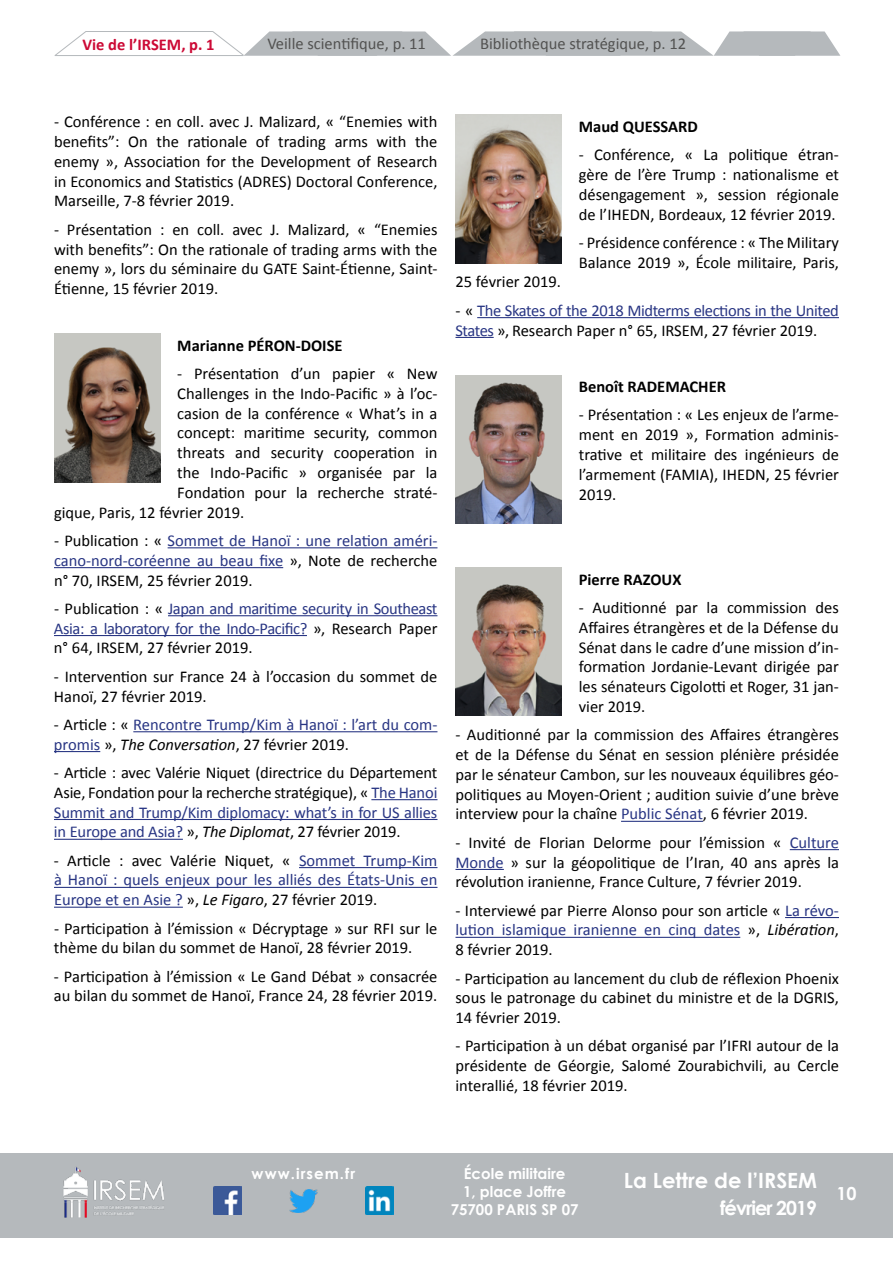
<style>
.page{position:relative;width:893px;height:1263px;background:#fff}
.page>*{position:absolute;margin:0;border:0;box-sizing:border-box;transform-origin:0 0}
.t1{font:700 21px "Century Gothic";color:#fff}
.t2{font:700 19.5px "Century Gothic";letter-spacing:-.05em;color:#fff}
.t3{font:700 18px "Century Gothic";color:#fff}
.t4{font:16.5px/19.8px "Calibri";color:#000;text-align:justify}
.t5{font:16.5px/19.8px "Calibri";color:#283583;text-align:justify}
.t6{font:16.5px/19.8px "Calibri";letter-spacing:-.025em;color:#283583}
.t7{font:700 16.5px "Calibri";color:#000}
.t8{font:16.5px "Calibri";color:#525251}
.t9{font:700 16.5px "Calibri";color:#cc0935}
.t10{font:700 15px/18px "Century Gothic";color:#fff;text-align:center}
.t11{font:700 15px "Century Gothic";letter-spacing:.07em;color:#fff}
.s1{color:#000}
.s2{font-style:italic;color:#000}
.s3{color:#283583}
.s4{font-style:italic}
</style>
<div class="page">
<svg style="left:278px;top:1237px;width:20px;height:1px"></svg>
<svg style="left:54px;top:31px;width:32px;height:25px"></svg>
<hr style="left:55px;top:55px;width:189px;height:1px;background:#b5b9bc">
<hr style="left:86px;top:31px;width:127px;height:1px;background:#b5b9bc">
<svg style="left:213px;top:31px;width:628px;height:25px"></svg>
<div style="left:0;top:1152px;width:893px;height:85px;background:#b5b9bc"></div>
<img style="left:63px;top:1167px;width:101px;height:51px">
<img style="left:213px;top:1187px;width:28px;height:28px">
<img style="left:289px;top:1189px;width:28px;height:23px">
<img style="left:365px;top:1187px;width:28px;height:28px">
<hr style="left:168px;top:547px;width:269px;height:1px;background:#283583">
<hr style="left:54px;top:567px;width:229px;height:1px;background:#283583">
<hr style="left:168px;top:615px;width:269px;height:1px;background:#283583">
<hr style="left:54px;top:635px;width:253px;height:1px;background:#283583">
<hr style="left:133px;top:731px;width:304px;height:1px;background:#283583">
<hr style="left:54px;top:751px;width:46px;height:1px;background:#283583">
<hr style="left:371px;top:799px;width:66px;height:1px;background:#283583">
<hr style="left:54px;top:819px;width:383px;height:1px;background:#283583">
<hr style="left:54px;top:839px;width:129px;height:1px;background:#283583">
<hr style="left:299px;top:867px;width:138px;height:1px;background:#283583">
<hr style="left:54px;top:887px;width:383px;height:1px;background:#283583">
<hr style="left:54px;top:907px;width:129px;height:1px;background:#283583">
<img style="left:54px;top:334px;width:106px;height:148px">
<hr style="left:477px;top:317px;width:362px;height:1px;background:#283583">
<hr style="left:455px;top:337px;width:39px;height:1px;background:#283583">
<hr style="left:621px;top:821px;width:82px;height:1px;background:#283583">
<hr style="left:790px;top:849px;width:49px;height:1px;background:#283583">
<hr style="left:455px;top:869px;width:49px;height:1px;background:#283583">
<hr style="left:785px;top:917px;width:54px;height:1px;background:#283583">
<hr style="left:455px;top:937px;width:285px;height:1px;background:#283583">
<img style="left:455px;top:115px;width:107px;height:148px">
<img style="left:455px;top:375px;width:107px;height:148px">
<img style="left:455px;top:568px;width:107px;height:148px">
<p class="t9" style="left:82px;top:34px;width:134px">Vie de l’IRSEM, p. 1</p>
<p class="t8" style="left:267px;top:33px;width:160px">Veille scientifique, p. 11</p>
<p class="t8" style="left:480px;top:33px;width:208px">Bibliothèque stratégique, p. 12</p>
<p class="t4" style="left:54px;top:112px;width:385px">- Conférence : en coll. avec J. Malizard, « “Enemies with benefits”: On the rationale of trading arms with the enemy », Association for the Development of Research in Economics and Statistics (ADRES) Doctoral Conference, Marseille, 7-8 février 2019.</p>
<p class="t4" style="left:54px;top:219px;width:385px">- Présentation : en coll. avec J. Malizard, « “Enemies with benefits”: On the rationale of trading arms with the enemy », lors du séminaire du GATE Saint-Étienne, Saint-Étienne, 15 février 2019.</p>
<p class="t7" style="left:177px;top:335px;width:167px">Marianne PÉRON-DOISE</p>
<p class="t4" style="left:177px;top:364px;width:262px">- Présentation d’un papier « New</p>
<p class="t4" style="left:177px;top:383px;width:262px">Challenges in the Indo-Pacific » à l’oc-</p>
<p class="t4" style="left:177px;top:403px;width:262px">casion de la conférence « What’s in a</p>
<p class="t4" style="left:177px;top:423px;width:262px">concept: maritime security, common</p>
<p class="t4" style="left:177px;top:443px;width:262px">threats and security cooperation in</p>
<p class="t4" style="left:177px;top:463px;width:262px">the Indo-Pacific » organisée par la</p>
<p class="t4" style="left:177px;top:482px;width:262px">Fondation pour la recherche straté-</p>
<p class="t4" style="left:54px;top:502px;width:192px">gique, Paris, 12 février 2019.</p>
<p class="t5" style="left:54px;top:531px;width:385px"><span class="s1">- Publication : «</span> Sommet de Hanoï : une relation améri&shy;cano-nord-coréenne au beau fixe <span class="s1">», Note de recherche n° 70, IRSEM, 25 février 2019.</span></p>
<p class="t5" style="left:54px;top:598px;width:385px"><span class="s1">- Publication : «</span> Japan and maritime security in Southeast Asia: a laboratory for the Indo-Pacific? <span class="s1">», Research Paper n° 64, IRSEM, 27 février 2019.</span></p>
<p class="t4" style="left:54px;top:666px;width:385px">- Intervention sur France 24 à l’occasion du sommet de<br>Hanoï, 27 février 2019.</p>
<p class="t5" style="left:54px;top:714px;width:385px"><span class="s1">- Article : «</span> Rencontre Trump/Kim à Hanoï : l’art du com&shy;promis <span class="s1">»,</span> <span class="s2">The Conversation</span><span class="s1">, 27 février 2019.</span></p>
<p class="t4" style="left:54px;top:763px;width:385px">- Article : avec Valérie Niquet (directrice du Département Asie, Fondation pour la recherche stratégique), « <span class="s3">The Hanoi Summit and Trump/Kim diplomacy: what’s in for US allies in Europe and Asia?</span> », <span class="s4">The Diplomat</span>, 27 février 2019.</p>
<p class="t5" style="left:54px;top:850px;width:385px"><span class="s1">- Article : avec Valérie Niquet, «</span> Sommet Trump-Kim à Hanoï : quels enjeux pour les alliés des États-Unis en Europe et en Asie ? <span class="s1">»,</span> <span class="s2">Le Figaro</span><span class="s1">, 27 février 2019.</span></p>
<p class="t4" style="left:54px;top:918px;width:385px">- Participation à l’émission « Décryptage » sur RFI sur le thème du bilan du sommet de Hanoï, 28 février 2019.</p>
<p class="t4" style="left:54px;top:966px;width:385px">- Participation à l’émission « Le Gand Débat » consacrée au bilan du sommet de Hanoï, France 24, 28 février 2019.</p>
<p class="t7" style="left:579px;top:116px;width:121px">Maud QUESSARD</p>
<p class="t4" style="left:579px;top:145px;width:262px">- Conférence, « La politique étran&shy;gère de l’ère Trump : nationalisme et désengagement », session régionale de l’IHEDN, Bordeaux, 12 février 2019.</p>
<p class="t4" style="left:579px;top:232px;width:262px">- Présidence conférence : « The Military<br>Balance 2019 », École militaire, Paris,</p>
<p class="t4" style="left:455px;top:272px;width:107px">25 février 2019.</p>
<p class="t6" style="left:455px;top:300px;width:385px"><span class="s1">- «</span> The Skates of the 2018 Midterms elections in the United<br>States <span class="s1">», Research Paper n° 65, IRSEM, 27 février 2019.</span></p>
<p class="t7" style="left:579px;top:376px;width:149px">Benoît RADEMACHER</p>
<p class="t4" style="left:579px;top:405px;width:262px">- Présentation : « Les enjeux de l’arme&shy;ment en 2019 », Formation adminis&shy;trative et militaire des ingénieurs de l’armement (FAMIA), IHEDN, 25 février 2019.</p>
<p class="t7" style="left:579px;top:569px;width:104px">Pierre RAZOUX</p>
<p class="t4" style="left:579px;top:598px;width:262px">- Auditionné par la commission des Affaires étrangères et de la Défense du Sénat dans le cadre d’une mission d’in&shy;formation Jordanie-Levant dirigée par les sénateurs Cigolotti et Roger, 31 jan&shy;vier 2019.</p>
<p class="t4" style="left:455px;top:725px;width:385px">- Auditionné par la commission des Affaires étrangères et de la Défense du Sénat en session plénière présidée par le sénateur Cambon, sur les nouveaux équilibres géo&shy;politiques au Moyen-Orient ; audition suivie d’une brève interview pour la chaîne <span class="s3">Public Sénat</span>, 6 février 2019.</p>
<p class="t4" style="left:455px;top:832px;width:385px">- Invité de Florian Delorme pour l’émission « <span class="s3">Culture Monde</span> » sur la géopolitique de l’Iran, 40 ans après la révolution iranienne, France Culture, 7 février 2019.</p>
<p class="t4" style="left:455px;top:900px;width:385px">- Interviewé par Pierre Alonso pour son article « <span class="s3">La révo&shy;lution islamique iranienne en cinq dates</span> », <span class="s4">Libération</span>, 8 février 2019.</p>
<p class="t4" style="left:455px;top:968px;width:385px">- Participation au lancement du club de réflexion Phoenix sous le patronage du cabinet du ministre et de la DGRIS, 14 février 2019.</p>
<p class="t4" style="left:455px;top:1036px;width:385px">- Participation à un débat organisé par l’IFRI autour de la présidente de Géorgie, Salomé Zourabichvili, au Cercle interallié, 18 février 2019.</p>
<p class="t11" style="left:252px;top:1162px;width:105px">www.irsem.fr</p>
<p class="t10" style="left:451px;top:1164px;width:129px">École militaire<br>1, place Joffre<br>75700 PARIS SP 07</p>
<p class="t1" style="left:624px;top:1164px;width:195px">La Lettre de l’IRSEM</p>
<p class="t2" style="left:720px;top:1193px;width:98px">février 2019</p>
<p class="t3" style="left:836px;top:1180px;width:22px">10</p>
</div>
